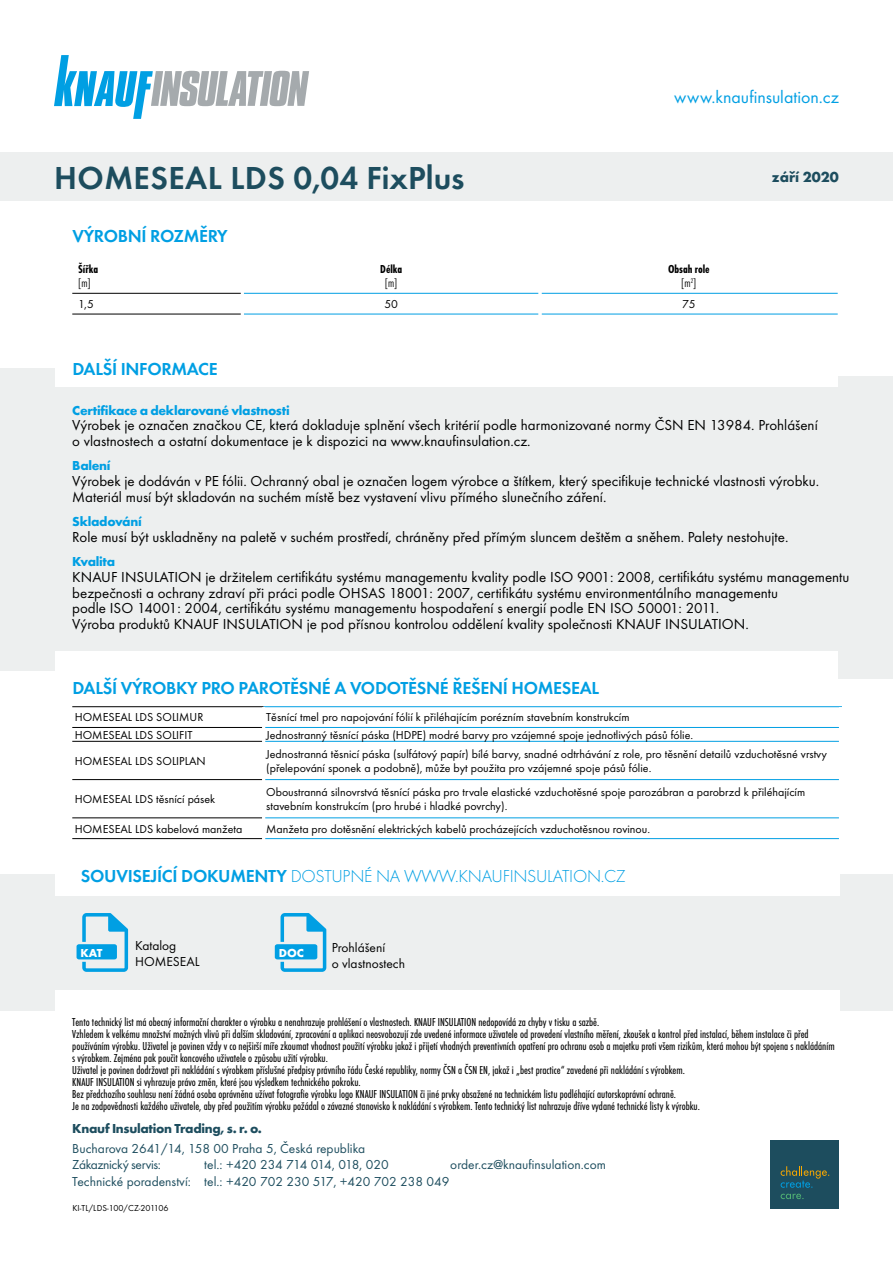
<style>
.page{position:relative;width:893px;height:1263px;background:#fff}
.page>*{position:absolute;margin:0;border:0;box-sizing:border-box;transform-origin:0 0}
.t1{font:600 33px "Futura TOT";letter-spacing:.015em;color:#1d4d5e}
.t2{font:600 18px "Futura TOT";letter-spacing:-.015em;color:#009fe3}
.t3{font:18px "Futura TOT Ligh";letter-spacing:-.015em;color:#009fe3}
.t4{font:18px "Futura TOT";color:#009fe3}
.t5{font:15px/15.8px "Futura TOT";color:#000}
.t6{font:700 15px "Futura TOT";color:#1d4d5e}
.t7{font:13.5px/16.2px "Futura TOT";color:#1d4d5e}
.t8{font:700 13.5px "Futura TOT";letter-spacing:-.02em;color:#009fe3}
.t9{font:13.5px/16.2px "Futura TOT";color:#000}
.t10{font:700 13.5px "Futura TOT";letter-spacing:-.02em;color:#1d4d5e}
.t11{font:condensed 12px/12px "Futura TOT";color:#000}
.t12{font:12px/14.4px "Futura TOT";color:#000}
.t13{font:700 condensed 12px "Futura TOT";color:#000}
.t14{font:12px "Futura TOT Ligh Cond";color:#000}
.t15{font:700 12px "Futura TOT";color:#fff}
.t16{font:9px "Futura TOT";color:#000}
.s1{font-family:"Futura TOT";font-weight:600}
</style>
<div class="page">
<div style="left:0;top:152px;width:893px;height:49px;background:#edefef"></div>
<div style="left:839px;top:376px;width:54px;height:303px;background:#edefef"></div>
<div style="left:54px;top:387px;width:785px;height:264px;background:#edefef"></div>
<div style="left:0;top:368px;width:54px;height:303px;background:#edefef"></div>
<hr style="left:72px;top:293px;width:169px;height:1px;background:#000">
<hr style="left:72px;top:314px;width:169px;height:1px;background:#000">
<hr style="left:244px;top:293px;width:294px;height:1px;background:#009fe3">
<hr style="left:542px;top:293px;width:296px;height:1px;background:#009fe3">
<hr style="left:244px;top:314px;width:294px;height:1px;background:#009fe3">
<hr style="left:542px;top:314px;width:296px;height:1px;background:#009fe3">
<hr style="left:72px;top:706px;width:192px;height:1px;background:#000">
<hr style="left:72px;top:727px;width:190px;height:1px;background:#000">
<hr style="left:72px;top:741px;width:190px;height:1px;background:#000">
<hr style="left:72px;top:779px;width:190px;height:1px;background:#000">
<hr style="left:72px;top:817px;width:190px;height:1px;background:#000">
<hr style="left:72px;top:838px;width:190px;height:1px;background:#000">
<hr style="left:264px;top:706px;width:578px;height:1px;background:#009fe3">
<hr style="left:265px;top:727px;width:574px;height:1px;background:#009fe3">
<hr style="left:265px;top:741px;width:574px;height:1px;background:#009fe3">
<hr style="left:265px;top:779px;width:574px;height:1px;background:#009fe3">
<hr style="left:265px;top:817px;width:574px;height:1px;background:#009fe3">
<hr style="left:265px;top:838px;width:574px;height:1px;background:#009fe3">
<div style="left:47px;top:896px;width:799px;height:93px;background:#edefef"></div>
<div style="left:0;top:875px;width:54px;height:136px;background:#edefef"></div>
<div style="left:840px;top:875px;width:53px;height:136px;background:#edefef"></div>
<svg style="left:82px;top:913px;width:46px;height:59px"></svg>
<div style="left:77px;top:944px;width:40px;height:15px;background:#009fe3;border-radius:2px"></div>
<svg style="left:54px;top:55px;width:255px;height:64px"></svg>
<div style="left:771px;top:1141px;width:68px;height:68px;background:#1d4d5e"></div>
<svg style="left:781px;top:1166px;width:48px;height:22px"></svg>
<svg style="left:781px;top:1194px;width:23px;height:5px"></svg>
<svg style="left:275px;top:913px;width:51px;height:59px"></svg>
<h1 class="t1" style="left:54px;top:158px;width:412px">HOMESEAL LDS 0,04 FixPlus</h1>
<h2 class="t2" style="left:72px;top:225px;width:157px">VÝROBNÍ ROZMĚRY</h2>
<p class="t13" style="left:78px;top:262px;width:21px">Šířka</p>
<p class="t14" style="left:78px;top:276px;width:14px">[m]</p>
<p class="t13" style="left:380px;top:262px;width:24px">Délka</p>
<p class="t14" style="left:385px;top:276px;width:14px">[m]</p>
<h2 class="t4" style="left:674px;top:86px;width:166px">www.knaufinsulation.cz</h2>
<p class="t13" style="left:668px;top:262px;width:43px">Obsah role</p>
<p class="t14" style="left:681px;top:276px;width:17px">[m<sup>2</sup>]</p>
<p class="t6" style="left:772px;top:168px;width:69px">září 2020</p>
<p class="t12" style="left:78px;top:297px;width:17px">1,5</p>
<p class="t12" style="left:384px;top:297px;width:15px">50</p>
<p class="t12" style="left:682px;top:297px;width:15px">75</p>
<h2 class="t2" style="left:72px;top:358px;width:147px">DALŠÍ INFORMACE</h2>
<p class="t8" style="left:72px;top:402px;width:219px">Certifikace a deklarované vlastnosti</p>
<p class="t5" style="left:72px;top:417px;width:747px">Výrobek je označen značkou CE, která dokladuje splnění všech kritérií podle harmonizované normy ČSN EN 13984. Prohlášení o vlastnostech a ostatní dokumentace je k dispozici na www.knaufinsulation.cz.</p>
<p class="t8" style="left:72px;top:457px;width:40px">Balení</p>
<p class="t5" style="left:72px;top:473px;width:748px">Výrobek je dodáván v PE fólii. Ochranný obal je označen logem výrobce a štítkem, který specifikuje technické vlastnosti výrobku.<br>Materiál musí být skladován na suchém místě bez vystavení vlivu přímého slunečního záření.</p>
<p class="t8" style="left:72px;top:513px;width:71px">Skladování</p>
<p class="t5" style="left:72px;top:529px;width:718px">Role musí být uskladněny na paletě v suchém prostředí, chráněny před přímým sluncem deštěm a sněhem. Palety nestohujte.</p>
<p class="t8" style="left:72px;top:553px;width:44px">Kvalita</p>
<p class="t5" style="left:72px;top:569px;width:779px">KNAUF INSULATION je držitelem certifikátu systému managementu kvality podle ISO 9001: 2008, certifikátu systému managementu bezpečnosti a ochrany zdraví při práci podle OHSAS 18001: 2007, certifikátu systému environmentálního managementu<br>podle ISO 14001: 2004, certifikátu systému managementu hospodaření s energií podle EN ISO 50001: 2011.<br>Výroba produktů KNAUF INSULATION je pod přísnou kontrolou oddělení kvality společnosti KNAUF INSULATION.</p>
<h2 class="t2" style="left:72px;top:677px;width:528px">DALŠÍ VÝROBKY PRO PAROTĚSNÉ A VODOTĚSNÉ ŘEŠENÍ HOMESEAL</h2>
<p class="t12" style="left:75px;top:710px;width:130px">HOMESEAL LDS SOLIMUR</p>
<p class="t12" style="left:266px;top:710px;width:365px">Těsnící tmel pro napojování fólií k přiléhajícím porézním stavebním konstrukcím</p>
<p class="t12" style="left:75px;top:727px;width:119px">HOMESEAL LDS SOLIFIT</p>
<p class="t12" style="left:266px;top:727px;width:429px">Jednostranný těsnící páska (HDPE) modré barvy pro vzájemné spoje jednotlivých pásů fólie.</p>
<p class="t12" style="left:75px;top:753px;width:132px">HOMESEAL LDS SOLIPLAN</p>
<p class="t12" style="left:266px;top:746px;width:562px">Jednostranná těsnicí páska (sulfátový papír) bílé barvy, snadné odtrhávání z role, pro těsnění detailů vzduchotěsné vrstvy (přelepování sponek a podobně), může byt použita pro vzájemné spoje pásů fólie.</p>
<p class="t12" style="left:75px;top:792px;width:142px">HOMESEAL LDS těsnící pásek</p>
<p class="t12" style="left:266px;top:785px;width:540px">Oboustranná silnovrstvá těsnící páska pro trvale elastické vzduchotěsné spoje parozábran a parobrzd k přiléhajícím stavebním konstrukcím (pro hrubé i hladké povrchy).</p>
<p class="t12" style="left:75px;top:821px;width:169px">HOMESEAL LDS kabelová manžeta</p>
<p class="t12" style="left:266px;top:821px;width:385px">Manžeta pro dotěsnění elektrických kabelů procházejících vzduchotěsnou rovinou.</p>
<h2 class="t3" style="left:81px;top:866px;width:546px"><span class="s1">SOUVISEJÍCÍ DOKUMENTY</span> DOSTUPNÉ NA WWW.KNAUFINSULATION.CZ</h2>
<p class="t15" style="left:81px;top:945px;width:24px">KAT</p>
<p class="t9" style="left:135px;top:937px;width:66px">Katalog<br>HOMESEAL</p>
<p class="t15" style="left:279px;top:945px;width:27px">DOC</p>
<p class="t9" style="left:332px;top:939px;width:75px">Prohlášení<br>o vlastnostech</p>
<p class="t11" style="left:72px;top:1016px;width:764px">Tento technický list má obecný informační charakter o výrobku a nenahrazuje prohlášení o vlastnostech. KNAUF INSULATION nedopovídá za chyby v tisku a sazbě.<br>Vzhledem k velkému množství možných vlivů při dalším skladování, zpracování a aplikaci neosvobozují zde uvedené informace uživatele od provedení vlastního měření, zkoušek a kontrol před instalací, během instalace či před používáním výrobku. Uživatel je povinen vždy v co nejširší míře zkoumat vhodnost použití výrobku jakož i přijetí vhodných preventivních opatření pro ochranu osob a majetku proti všem rizikům, která mohou být spojena s nakládáním s výrobkem. Zejména pak poučit koncového uživatele o způsobu užití výrobku.<br>Uživatel je povinen dodržovat při nakládání s výrobkem příslušné předpisy právního řádu České republiky, normy ČSN a ČSN EN, jakož i „best practice“ zavedené při nakládání s výrobkem.<br>KNAUF INSULATION si vyhrazuje právo změn, které jsou výsledkem technického pokroku.<br>Bez předchozího souhlasu není žádná osoba oprávněna užívat fotografie výrobku logo KNAUF INSULATION či jiné prvky obsažené na technickém listu podléhající autorskoprávní ochraně.<br>Je na zodpovědnosti každého uživatele, aby před použitím výrobku požádal o závazné stanovisko k nakládání s výrobkem. Tento technický list nahrazuje dříve vydané technické listy k výrobku.</p>
<p class="t10" style="left:72px;top:1120px;width:191px">Knauf Insulation Trading, s. r. o.</p>
<p class="t7" style="left:72px;top:1140px;width:294px">Bucharova 2641/14, 158 00 Praha 5, Česká republika<br>Zákaznický servis:</p>
<p class="t7" style="left:204px;top:1157px;width:186px">tel.: +420 234 714 014, 018, 020</p>
<p class="t7" style="left:450px;top:1157px;width:157px">order.cz@knaufinsulation.com</p>
<p class="t7" style="left:72px;top:1173px;width:379px">Technické poradenství: tel.: +420 702 230 517, +420 702 238 049</p>
<p class="t16" style="left:72px;top:1203px;width:98px">KI-TL/LDS-100/CZ-201106</p>
</div>
